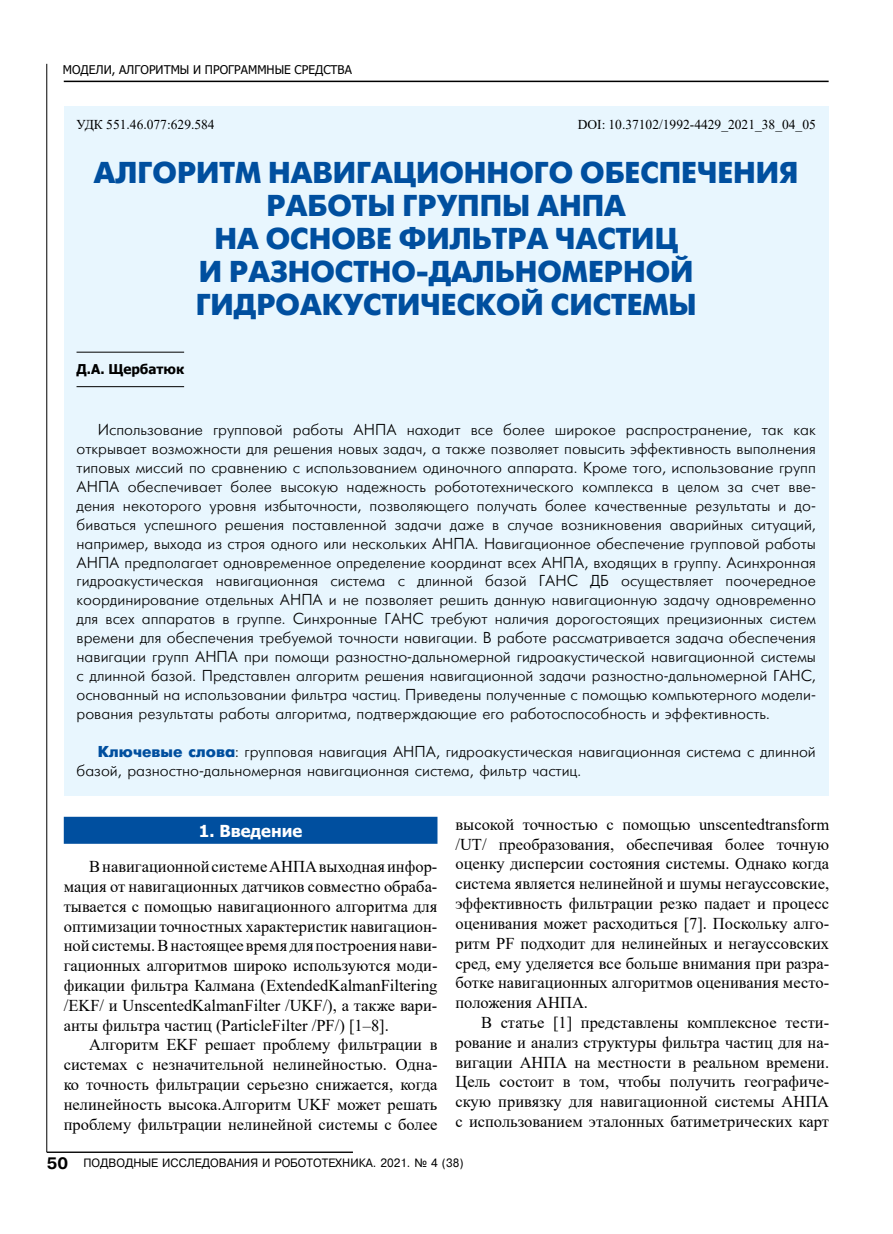
<style>
.page{position:relative;width:893px;height:1234px;background:#fff}
.page>*{position:absolute;margin:0;border:0;box-sizing:border-box;transform-origin:0 0}
.t1{font:700 30px/33px "Futuris C";color:#004f9f;text-align:center}
.t2{font:16.5px/19.8px "Times New Roman";color:#000;text-align:justify}
.t3{font:700 16.5px "Tahoma";color:#fff}
.t4{font:15.75px/18.9px "Futuris Cyrillic";color:#000;text-align:justify}
.t5{font:13.5px "Times New Roman";color:#000}
.t6{font:700 13.5px "Tahoma";color:#000}
.t7{font:12px "Pragmatica Cyrillic";color:#000;scale:.95 1}
.t8{font:12px "Tahoma";color:#000}
.s1{font-family:"Futuris";font-weight:700;color:#004f9f}
.s2{font-family:"Pragmatica CTT";font-weight:700;font-size:16.5px}
</style>
<div class="page">
<hr style="left:64px;top:81px;width:765px;height:1px;background:#000">
<hr style="left:47px;top:64px;width:1px;height:1087px;background:#000">
<hr style="left:47px;top:1151px;width:306px;height:1px;background:#000">
<div style="left:64px;top:106px;width:765px;height:689px;background:#e8f6fe"></div>
<hr style="left:77px;top:352px;width:107px;height:1px;background:#000">
<hr style="left:77px;top:386px;width:107px;height:1px;background:#000">
<div style="left:64px;top:816px;width:373px;height:27px;background:#004f9f"></div>
<p class="t8" style="left:63px;top:62px;width:291px">МОДЕЛИ, АЛГОРИТМЫ И ПРОГРАММНЫЕ СРЕДСТВА</p>
<p class="t5" style="left:77px;top:114px;width:140px">УДК 551.46.077:629.584</p>
<p class="t5" style="left:578px;top:114px;width:240px">DOI: 10.37102/1992-4429_2021_38_04_05</p>
<h1 class="t1" style="left:94px;top:157px;width:706px">АЛГОРИТМ НАВИГАЦИОННОГО ОБЕСПЕЧЕНИЯ<br>РАБОТЫ ГРУППЫ АНПА<br>НА ОСНОВЕ ФИЛЬТРА ЧАСТИЦ<br>И РАЗНОСТНО-ДАЛЬНОМЕРНОЙ<br>ГИДРОАКУСТИЧЕСКОЙ СИСТЕМЫ</h1>
<p class="t6" style="left:77px;top:359px;width:109px">Д.А. Щербатюк</p>
<p class="t4" style="left:77px;top:420px;width:741px;text-indent:21px">Использование групповой работы АНПА находит все более широкое распространение, так как открывает возможности для решения новых задач, а также позволяет повысить эффективность выполнения типовых миссий по сравнению с использованием одиночного аппарата. Кроме того, использование групп АНПА обеспечивает более высокую надежность робототехнического комплекса в целом за счет вве&shy;дения некоторого уровня избыточности, позволяющего получать более качественные результаты и до&shy;биваться успешного решения поставленной задачи даже в случае возникновения аварийных ситуаций, например, выхода из строя одного или нескольких АНПА. Навигационное обеспечение групповой работы АНПА предполагает одновременное определение координат всех АНПА, входящих в группу. Асинхронная гидроакустическая навигационная система с длинной базой ГАНС ДБ осуществляет поочередное координирование отдельных АНПА и не позволяет решить данную навигационную задачу одновременно для всех аппаратов в группе. Синхронные ГАНС требуют наличия дорогостоящих прецизионных систем времени для обеспечения требуемой точности навигации. В работе рассматривается задача обеспечения навигации групп АНПА при помощи разностно-дальномерной гидроакустической навигационной системы с длинной базой. Представлен алгоритм решения навигационной задачи разностно-дальномерной ГАНС, основанный на использовании фильтра частиц. Приведены полученные с помощью компьютерного модели&shy;рования результаты работы алгоритма, подтверждающие его работоспособность и эффективность.</p>
<p class="t4" style="left:77px;top:742px;width:741px;text-indent:21px"><span class="s1">Ключевые слова</span>: групповая навигация АНПА, гидроакустическая навигационная система с длинной базой, разностно-дальномерная навигационная система, фильтр частиц.</p>
<p class="t3" style="left:199px;top:819px;width:105px">1. Введение</p>
<p class="t2" style="left:64px;top:856px;width:375px;text-indent:26px">В навигационной системе АНПА выходная инфор&shy;мация от навигационных датчиков совместно обраба&shy;тывается с помощью навигационного алгоритма для оптимизации точностных характеристик навигацион&shy;ной системы. В настоящее время для построения нави&shy;гационных алгоритмов широко используются моди&shy;фикации фильтра Калмана (ExtendedKalmanFiltering /EKF/ и UnscentedKalmanFilter /UKF/), а также вари&shy;анты фильтра частиц (ParticleFilter /PF/) [1–8].</p>
<p class="t2" style="left:64px;top:1034px;width:375px;text-indent:26px">Алгоритм EKF решает проблему фильтрации в системах с незначительной нелинейностью. Одна&shy;ко точность фильтрации серьезно снижается, когда нелинейность высока.Алгоритм UKF может решать проблему фильтрации нелинейной системы с более</p>
<p class="t2" style="left:455px;top:813px;width:375px">высокой точностью с помощью unscentedtransform /UT/ преобразования, обеспечивая более точную оценку дисперсии состояния системы. Однако когда система является нелинейной и шумы негауссовские, эффективность фильтрации резко падает и процесс оценивания может расходиться [7]. Поскольку алго&shy;ритм PF подходит для нелинейных и негауссовских сред, ему уделяется все больше внимания при разра&shy;ботке навигационных алгоритмов оценивания место&shy;положения АНПА.</p>
<p class="t2" style="left:455px;top:1011px;width:375px;text-indent:26px">В статье [1] представлены комплексное тести&shy;рование и анализ структуры фильтра частиц для на&shy;вигации АНПА на местности в реальном времени.<br>Цель состоит в том, чтобы получить географиче&shy;скую привязку для навигационной системы АНПА с использованием эталонных батиметрических карт</p>
<p class="t7" style="left:47px;top:1156px;width:440px"><span class="s2">50</span> ПОДВОДНЫЕ ИССЛЕДОВАНИЯ И РОБОТОТЕХНИКА. 2021. ¹ 4 (38)</p>
</div>
